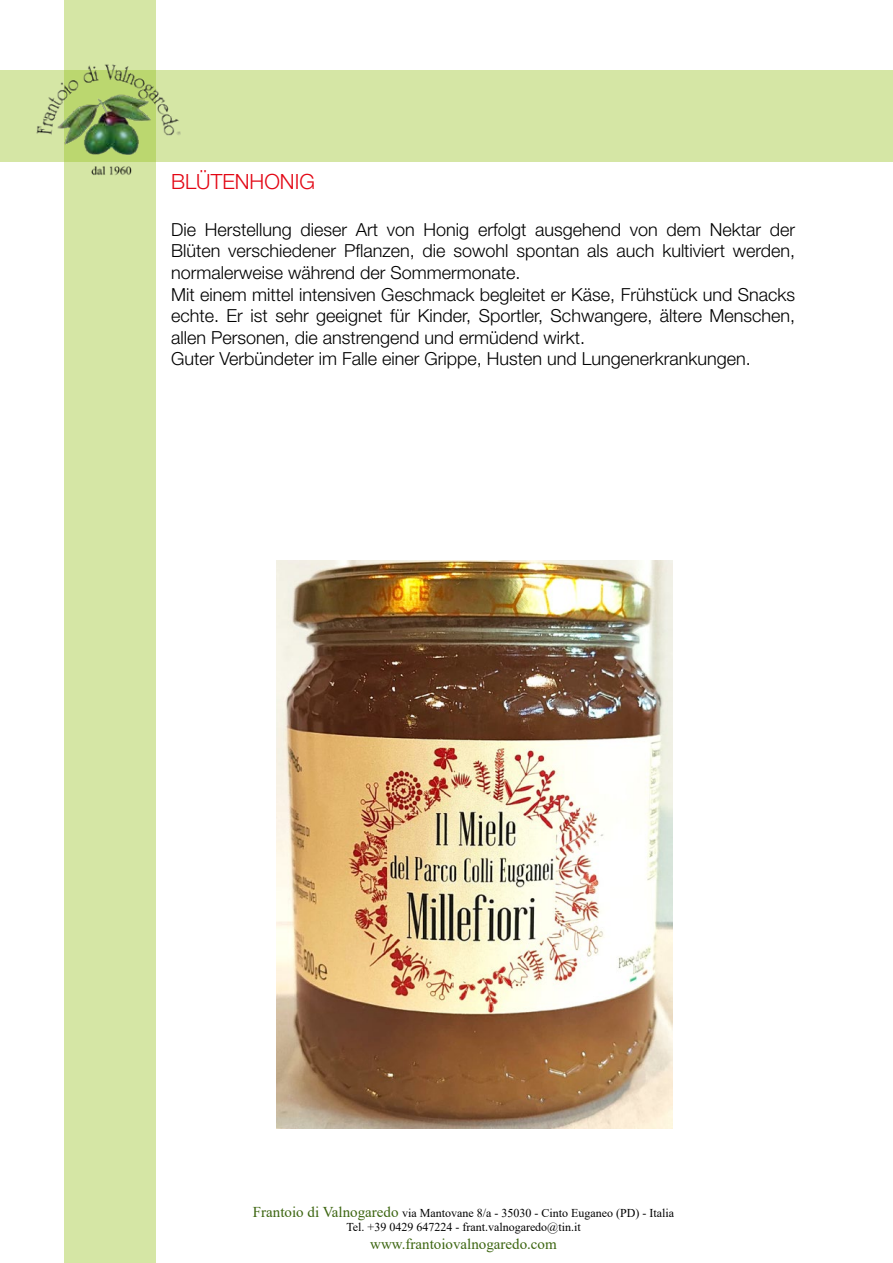
<style>
.page{position:relative;width:893px;height:1263px;background:#fff}
.page>*{position:absolute;margin:0;border:0;box-sizing:border-box;transform-origin:0 0}
.t1{font:300 21px "Helvetica Neue LT Pro";color:#e30614}
.t2{font:300 18px/21.6px "Helvetica Neue LT Pro";color:#000}
.t3{font:15px "Times New Roman";color:#3c6510}
.t4{font:12px/14.4px "Times New Roman";color:#000;text-align:center}
.s1{font-size:15px;color:#3c6510}
</style>
<div class="page">
<div style="left:64px;top:0;width:92px;height:1263px;background:#d5e6a5"></div>
<div style="left:0;top:71px;width:893px;height:91px;background:#d5e6a5"></div>
<img style="left:29px;top:64px;width:165px;height:111px">
<img style="left:276px;top:560px;width:397px;height:568px">
<p class="t1" style="left:171px;top:169px;width:145px">BLÜTENHONIG</p>
<p class="t2" style="left:171px;top:218px;width:626px">Die Herstellung dieser Art von Honig erfolgt ausgehend von dem Nektar der Blüten verschiedener Pflanzen, die sowohl spontan als auch kultiviert werden, normalerweise während der Sommermonate.<br>Mit einem mittel intensiven Geschmack begleitet er Käse, Frühstück und Snacks echte. Er ist sehr geeignet für Kinder, Sportler, Schwangere, ältere Menschen, allen Personen, die anstrengend und ermüdend wirkt.<br>Guter Verbündeter im Falle einer Grippe, Husten und Lungenerkrankungen.</p>
<p class="t4" style="left:253px;top:1205px;width:423px"><span class="s1">Frantoio di Valnogaredo</span> via Mantovane 8/a - 35030 - Cinto Euganeo (PD) - Italia<br>Tel. +39 0429 647224 - frant.valnogaredo@tin.it</p>
<p class="t3" style="left:370px;top:1233px;width:188px">www.frantoiovalnogaredo.com</p>
</div>
